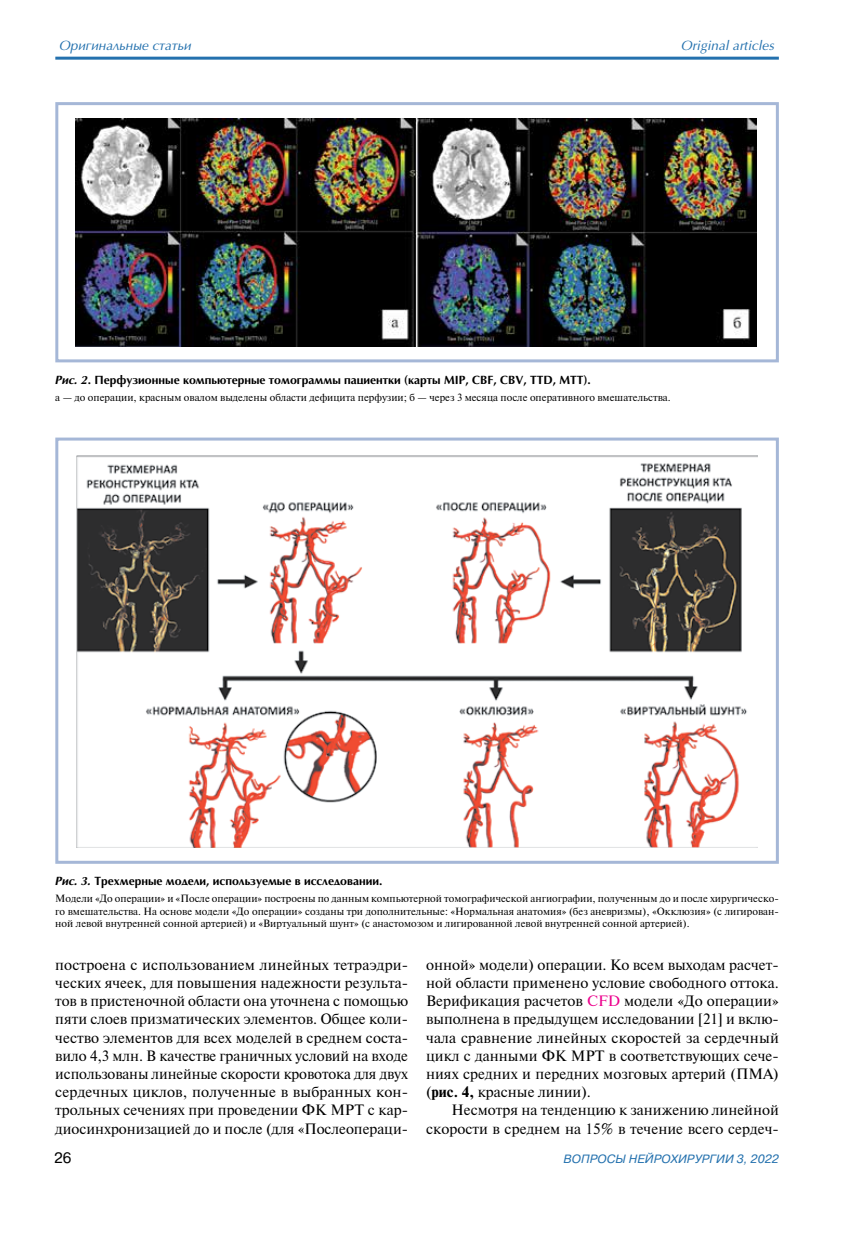
<style>
.page{position:relative;width:864px;height:1234px;background:#fff}
.page>*{position:absolute;margin:0;border:0;box-sizing:border-box;transform-origin:0 0}
.t1{font:15px/18.1px "Newton";color:#000;text-align:justify}
.t2{font:15px "Pragmatica";color:#000}
.t3{font:italic 13.5px "Optima MS";color:#2471ae}
.t4{font:700 12px "Optima MS";color:#000}
.t5{font:italic 12px "Pragmatica";letter-spacing:.01em;color:#2471ae}
.t6{font:10.5px/12.6px "Newton";color:#000;text-align:justify}
.s1{font-style:italic}
.s2{color:#ec008c}
.s3{font-weight:700}
</style>
<div class="page">
<hr style="left:55px;top:57px;width:723px;height:3px;background:#2471ae">
<img style="left:76px;top:118px;width:680px;height:228px">
<div style="left:55px;top:102px;width:723px;height:260px;border:3px solid #a5b7d7"></div>
<img style="left:76px;top:455px;width:681px;height:392px">
<div style="left:55px;top:437px;width:723px;height:426px;border:3px solid #a5b7d7"></div>
<p class="t3" style="left:60px;top:37px;width:134px">Оригинальные статьи</p>
<p class="t3" style="left:681px;top:37px;width:95px">Original articles</p>
<p class="t4" style="left:55px;top:371px;width:537px"><span class="s1">Рис. 2</span>. Перфузионные компьютерные томограммы пациентки (карты MIP, CBF, CBV, TTD, MTT).</p>
<p class="t6" style="left:55px;top:390px;width:616px">а — до операции, красным овалом выделены области дефицита перфузии; б — через 3 месяца после оперативного вмешательства.</p>
<p class="t4" style="left:55px;top:873px;width:328px"><span class="s1">Рис. 3.</span> Трехмерные модели, используемые в исследовании.</p>
<p class="t6" style="left:55px;top:891px;width:724px">Модели «До операции» и «После операции» построены по данным компьютерной томографической ангиографии, полученным до и после хирургическо&shy;го вмешательства. На основе модели «До операции» созданы три дополнительные: «Нормальная анатомия» (без аневризмы), «Окклюзия» (с лигирован&shy;ной левой внутренней сонной артерией) и «Виртуальный шунт» (с анастомозом и лигированной левой внутренней сонной артерией).</p>
<p class="t1" style="left:55px;top:954px;width:354px">построена с использованием линейных тетраэдри&shy;ческих ячеек, для повышения надежности результа&shy;тов в пристеночной области она уточнена с помощью пяти слоев призматических элементов. Общее коли&shy;чество элементов для всех моделей в среднем соста&shy;вило 4,3 млн. В качестве граничных условий на входе использованы линейные скорости кровотока для двух сердечных циклов, полученные в выбранных кон&shy;трольных сечениях при проведении ФК МРТ с кар&shy;диосинхронизацией до и после (для «Послеопераци-</p>
<p class="t1" style="left:426px;top:954px;width:354px">онной» модели) операции. Ко всем выходам расчет&shy;ной области применено условие свободного оттока.<br>Верификация расчетов <span class="s2">CFD</span> модели «До операции» выполнена в предыдущем исследовании [21] и вклю&shy;чала сравнение линейных скоростей за сердечный цикл с данными ФК МРТ в соответствующих сече&shy;ниях средних и передних мозговых артерий (ПМА) (<span class="s3">рис. 4,</span> красные линии).</p>
<p class="t1" style="left:426px;top:1100px;width:354px;text-align:right">Несмотря на тенденцию к занижению линейной скорости в среднем на 15% в течение всего сердеч-</p>
<p class="t2" style="left:54px;top:1148px;width:19px">26</p>
<p class="t5" style="left:563px;top:1150px;width:217px">ВОПРОСЫ НЕЙРОХИРУРГИИ 3, 2022</p>
</div>
